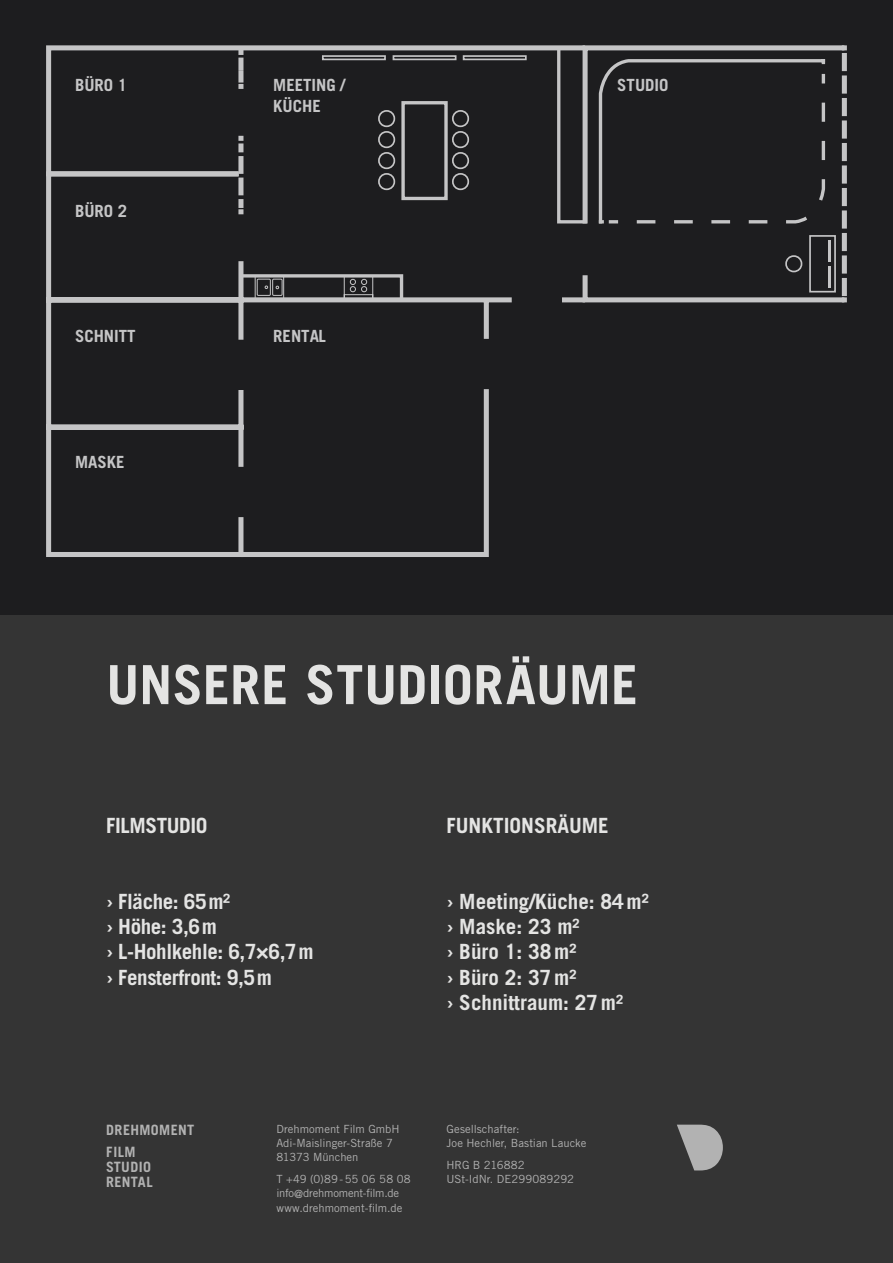
<style>
.page{position:relative;width:893px;height:1263px;background:#fff}
.page>*{position:absolute;margin:0;border:0;box-sizing:border-box;transform-origin:0 0}
.t1{font:700 54px "Trade Gothic LT Std";letter-spacing:.005em;color:#e4e4e3}
.t2{font:700 21px/25.2px "Trade Gothic LT Std";color:#e4e4e3}
.t3{font:700 21px/25.2px "Trade Gothic LT Std";letter-spacing:-.02em;color:#e4e4e3}
.t4{font:700 16.8px "Trade Gothic LT Std";color:#c5c5c6}
.t5{font:700 14.25px/22.5px "Trade Gothic LT Std";letter-spacing:.025em;color:#b2b2b2}
.t6{font:11.25px/14.2px "Trade Gothic LT Std";color:#b2b2b2}
</style>
<div class="page">
<div style="left:0;top:614px;width:893px;height:649px;background:#343434"></div>
<div style="left:0;top:0;width:893px;height:614px;background:#1d1d1f"></div>
<svg style="left:677px;top:1125px;width:46px;height:45px"></svg>
<svg style="left:46px;top:45px;width:801px;height:512px"></svg>
<div style="left:809px;top:235px;width:27px;height:57px;border:2px solid #c5c5c6"></div>
<div style="left:239px;top:274px;width:164px;height:27px;border:3px solid #c5c5c6"></div>
<svg style="left:321px;top:54px;width:482px;height:219px"></svg>
<hr style="left:828px;top:240px;width:2px;height:22px;background:#c5c5c6">
<hr style="left:828px;top:266px;width:2px;height:22px;background:#c5c5c6">
<svg style="left:254px;top:275px;width:120px;height:25px"></svg>
<svg style="left:377px;top:179px;width:19px;height:12px"></svg>
<svg style="left:46px;top:45px;width:544px;height:134px"></svg>
<svg style="left:238px;top:156px;width:5px;height:41px"></svg>
<div style="left:238px;top:143px;width:5px;height:9px;background:#c5c5c6"></div>
<div style="left:238px;top:199px;width:5px;height:9px;background:#c5c5c6"></div>
<svg style="left:238px;top:209px;width:5px;height:5px"></svg>
<svg style="left:597px;top:56px;width:231px;height:171px"></svg>
<h3 class="t4" style="left:75px;top:75px;width:54px">BÜRO 1</h3>
<h3 class="t4" style="left:75px;top:200px;width:54px">BÜRO 2</h3>
<h3 class="t4" style="left:273px;top:75px;width:73px">MEETING /</h3>
<h3 class="t4" style="left:617px;top:75px;width:53px">STUDIO</h3>
<h3 class="t4" style="left:273px;top:95px;width:49px">KÜCHE</h3>
<h3 class="t4" style="left:75px;top:326px;width:62px">SCHNITT</h3>
<h3 class="t4" style="left:273px;top:326px;width:54px">RENTAL</h3>
<h3 class="t4" style="left:75px;top:451px;width:51px">MASKE</h3>
<h1 class="t1" style="left:106px;top:652px;width:533px">UNSERE STUDIORÄUME</h1>
<h2 class="t3" style="left:106px;top:813px;width:103px">FILMSTUDIO</h2>
<h2 class="t3" style="left:106px;top:888px;width:209px">› Fläche: 65m²<br>› Höhe: 3,6m<br>› L-Hohlkehle: 6,7×6,7m › Fensterfront: 9,5m</h2>
<h2 class="t2" style="left:446px;top:813px;width:164px">FUNKTIONSRÄUME</h2>
<h2 class="t2" style="left:446px;top:888px;width:204px">› Meeting/Küche: 84m² › Maske: 23 m²<br>› Büro 1: 38m²<br>› Büro 2: 37m²<br>› Schnittraum: 27m²</h2>
<p class="t5" style="left:106px;top:1118px;width:90px">DREHMOMENT<br>FILM</p>
<p class="t5" style="left:106px;top:1160px;width:48px;line-height:15px">STUDIO<br>RENTAL</p>
<p class="t6" style="left:276px;top:1121px;width:125px">Drehmoment Film GmbH<br>Adi-Maislinger-Straße 7<br>81373 München</p>
<p class="t6" style="left:276px;top:1172px;width:136px">T +49 (0)89-55 06 58 08 info@drehmoment-film.de www.drehmoment-film.de</p>
<p class="t6" style="left:446px;top:1121px;width:141px">Gesellschafter:<br>Joe Hechler, Bastian Laucke</p>
<p class="t6" style="left:446px;top:1157px;width:129px">HRG B 216882<br>USt-IdNr. DE299089292</p>
</div>
